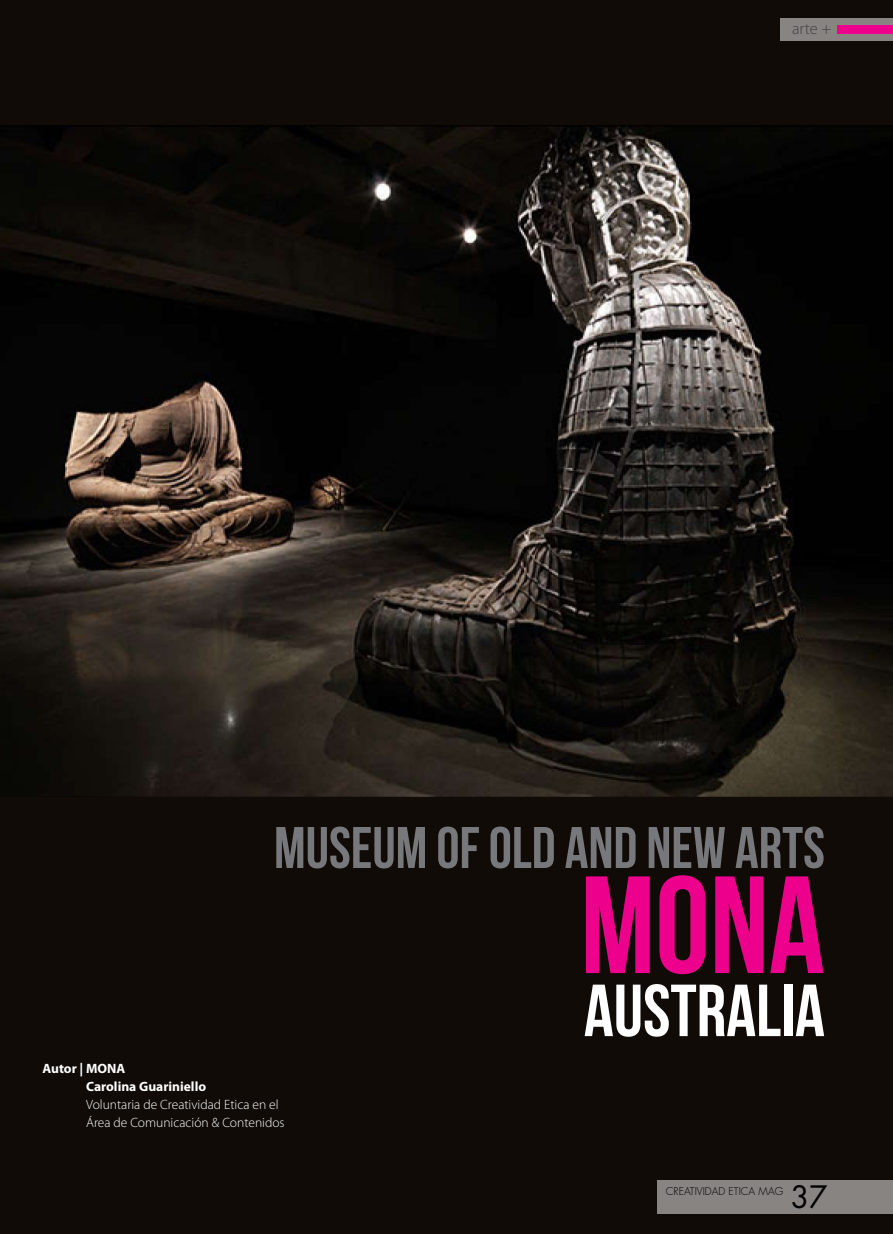
<style>
.page{position:relative;width:893px;height:1234px;background:#fff}
.page>*{position:absolute;margin:0;border:0;box-sizing:border-box;transform-origin:0 0}
.t1{font:700 138px "Bebas Neue";color:#ec008c}
.t2{font:700 73.5px "Bebas Neue";color:#fff}
.t3{font:700 58.5px "Bebas Neue";color:#77787b}
.t4{font:30px "Futura Std";color:#000}
.t5{font:300 16.5px "Myriad Pro";color:#414142}
.t6{font:300 13.5px/18px "Myriad Pro";color:#fff}
.t7{font:700 13.5px/18px "Myriad Pro";color:#fff}
.t8{font:300 10.5px "Futura Std";color:#000}
</style>
<div class="page">
<div style="left:0;top:0;width:893px;height:1233px;background:#100b07"></div>
<img style="left:0;top:125px;width:893px;height:671px">
<div style="left:780px;top:19px;width:113px;height:22px;background:#878482"></div>
<div style="left:657px;top:1180px;width:236px;height:33px;background:#878482"></div>
<div style="left:838px;top:26px;width:55px;height:8px;background:#ec008c"></div>
<p class="t5" style="left:792px;top:19px;width:41px">arte +</p>
<h3 class="t3" style="left:274px;top:815px;width:552px">MUSEUM OF OLD AND NEW ARTS</h3>
<h1 class="t1" style="left:580px;top:849px;width:246px">MONA</h1>
<h2 class="t2" style="left:584px;top:970px;width:243px">AUSTRALIA</h2>
<p class="t7" style="left:86px;top:1058px;width:122px;text-indent:-44px">Autor | MONA<br>Carolina Guariniello</p>
<p class="t6" style="left:86px;top:1095px;width:200px">Voluntaria de Creatividad Etica en el<br>Área de Comunicación &amp; Contenidos</p>
<p class="t8" style="left:666px;top:1184px;width:119px">CREATIVIDAD ETICA MAG</p>
<h3 class="t4" style="left:791px;top:1177px;width:38px">37</h3>
</div>
